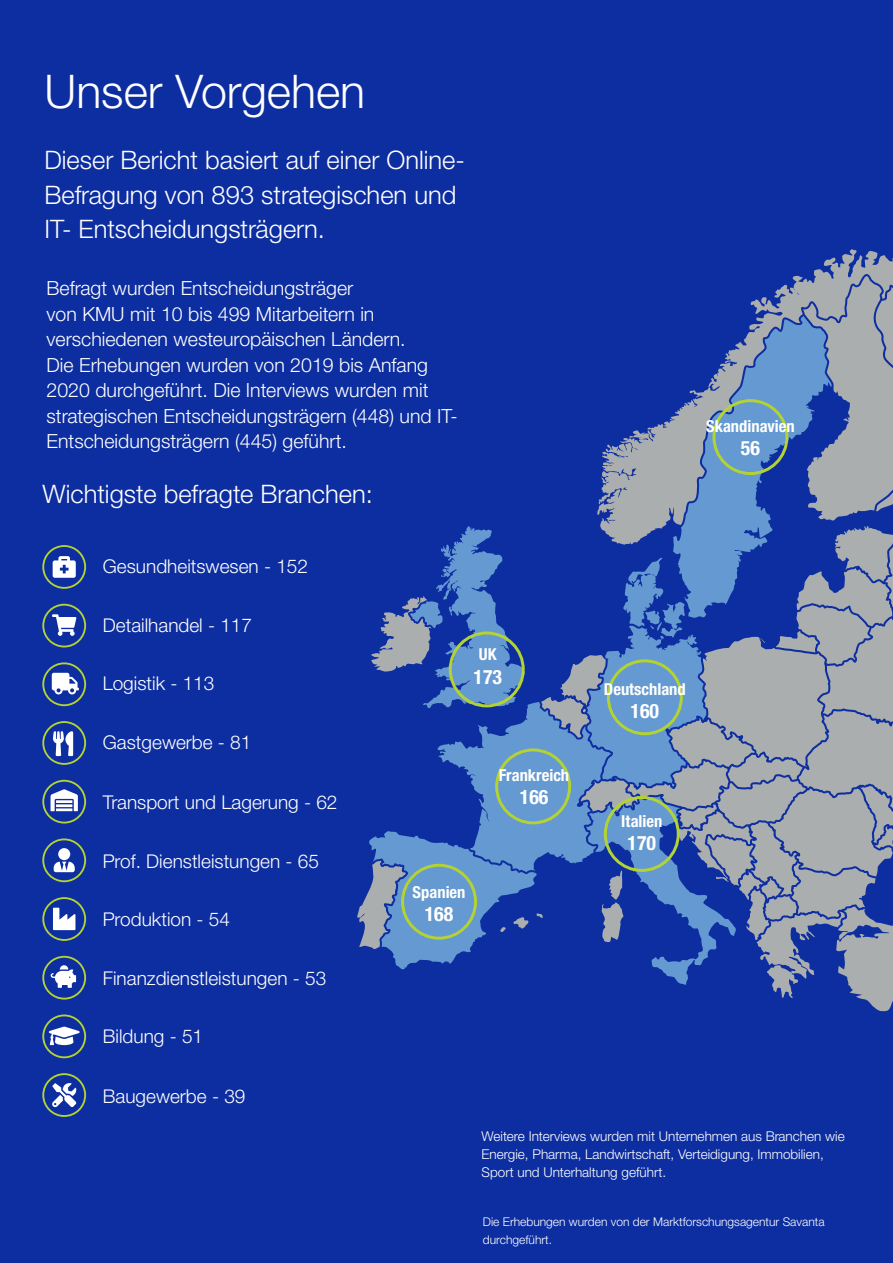
<style>
.page{position:relative;width:893px;height:1263px;background:#fff}
.page>*{position:absolute;margin:0;border:0;box-sizing:border-box;transform-origin:0 0}
.t1{font:300 46.5px "Helvetica Neue LTW1 G";color:#fff}
.Body{font:300 25.5px/34.5px "Helvetica Neue LTW1 G";color:#fff}
.Body-2{font:700 condensed 19.8px "Helvetica Neue LTW1 G";color:#fff}
.Body-3{font:300 19.5px/25.5px "Helvetica Neue LTW1 G";color:#fff}
.Body-4{font:300 19.05px "Helvetica Neue LTW1 G";color:#fff}
.Body-5{font:700 condensed 16.5px "Helvetica Neue LTW1 G";color:#fff}
.Body-6{font:300 13.5px/18px "Helvetica Neue LTW1 G";color:#fff}
.Body-7{font:300 12px/18px "Helvetica Neue LTW1 G";color:#fff}
</style>
<div class="page">
<div style="left:0;top:0;width:892px;height:1263px;background:#0d2ea0"></div>
<svg style="left:357px;top:526px;width:535px;height:486px"></svg>
<svg style="left:597px;top:249px;width:295px;height:296px"></svg>
<div style="left:42px;top:838px;width:44px;height:44px;border:2px solid #b3d234;border-radius:50%"></div>
<div style="left:42px;top:604px;width:44px;height:44px;border:2px solid #b3d234;border-radius:50%"></div>
<div style="left:42px;top:545px;width:44px;height:44px;border:2px solid #b3d234;border-radius:50%"></div>
<div style="left:42px;top:1015px;width:44px;height:43px;border:2px solid #b3d234;border-radius:50%"></div>
<div style="left:42px;top:662px;width:44px;height:44px;border:2px solid #b3d234;border-radius:50%"></div>
<div style="left:42px;top:897px;width:44px;height:44px;border:2px solid #b3d234;border-radius:50%"></div>
<div style="left:42px;top:1073px;width:44px;height:44px;border:2px solid #b3d234;border-radius:50%"></div>
<div style="left:42px;top:721px;width:44px;height:44px;border:2px solid #b3d234;border-radius:50%"></div>
<div style="left:42px;top:956px;width:44px;height:44px;border:2px solid #b3d234;border-radius:50%"></div>
<div style="left:42px;top:780px;width:44px;height:44px;border:2px solid #b3d234;border-radius:50%"></div>
<svg style="left:52px;top:673px;width:27px;height:21px"></svg>
<svg style="left:52px;top:614px;width:24px;height:22px"></svg>
<svg style="left:49px;top:1027px;width:31px;height:18px"></svg>
<svg style="left:50px;top:965px;width:26px;height:23px"></svg>
<svg style="left:53px;top:556px;width:23px;height:22px"></svg>
<svg style="left:54px;top:848px;width:21px;height:24px"></svg>
<svg style="left:53px;top:908px;width:22px;height:22px"></svg>
<svg style="left:52px;top:1083px;width:25px;height:24px"></svg>
<svg style="left:53px;top:731px;width:20px;height:25px"></svg>
<svg style="left:51px;top:789px;width:27px;height:22px"></svg>
<div style="left:401px;top:864px;width:76px;height:76px;border:3px solid #b3d234;border-radius:50%"></div>
<div style="left:449px;top:632px;width:75px;height:75px;border:3px solid #b3d234;border-radius:50%"></div>
<div style="left:495px;top:748px;width:76px;height:76px;border:3px solid #b3d234;border-radius:50%"></div>
<div style="left:603px;top:796px;width:76px;height:76px;border:3px solid #b3d234;border-radius:50%"></div>
<div style="left:607px;top:659px;width:75px;height:76px;border:3px solid #b3d234;border-radius:50%"></div>
<div style="left:712px;top:399px;width:76px;height:76px;border:3px solid #b3d234;border-radius:50%"></div>
<p class="t1" style="left:44px;top:63px;width:322px">Unser Vorgehen</p>
<p class="Body" style="left:44px;top:143px;width:422px">Dieser Bericht basiert auf einer Online-<br>Befragung von 893 strategischen und<br>IT- Entscheidungsträgern.</p>
<p class="Body-3" style="left:47px;top:276px;width:412px">Befragt wurden Entscheidungsträger<br>von KMU mit 10 bis 499 Mitarbeitern in verschiedenen westeuropäischen Ländern.<br>Die Erhebungen wurden von 2019 bis Anfang 2020 durchgeführt. Die Interviews wurden mit strategischen Entscheidungsträgern (448) und IT-Entscheidungsträgern (445) geführt.</p>
<p class="Body" style="left:42px;top:477px;width:332px">Wichtigste befragte Branchen:</p>
<p class="Body-5" style="left:706px;top:417px;width:90px">Skandinavien</p>
<p class="Body-2" style="left:740px;top:437px;width:21px">56</p>
<p class="Body-4" style="left:103px;top:555px;width:207px">Gesundheitswesen - 152</p>
<p class="Body-4" style="left:103px;top:614px;width:151px">Detailhandel - 117</p>
<p class="Body-4" style="left:103px;top:672px;width:113px">Logistik - 113</p>
<p class="Body-4" style="left:103px;top:731px;width:150px">Gastgewerbe - 81</p>
<p class="Body-4" style="left:103px;top:790px;width:236px">Transport und Lagerung - 62</p>
<p class="Body-4" style="left:103px;top:849px;width:218px">Prof. Dienstleistungen - 65</p>
<p class="Body-4" style="left:103px;top:907px;width:129px">Produktion - 54</p>
<p class="Body-4" style="left:103px;top:966px;width:225px">Finanzdienstleistungen - 53</p>
<p class="Body-4" style="left:103px;top:1025px;width:102px">Bildung - 51</p>
<p class="Body-4" style="left:103px;top:1085px;width:144px">Baugewerbe - 39</p>
<p class="Body-5" style="left:479px;top:645px;width:19px">UK</p>
<p class="Body-2" style="left:473px;top:665px;width:30px">173</p>
<p class="Body-5" style="left:412px;top:883px;width:54px">Spanien</p>
<p class="Body-2" style="left:425px;top:903px;width:30px">168</p>
<p class="Body-5" style="left:499px;top:765px;width:72px">Frankreich</p>
<p class="Body-2" style="left:520px;top:785px;width:30px">166</p>
<p class="Body-5" style="left:604px;top:679px;width:83px">Deutschland</p>
<p class="Body-2" style="left:630px;top:699px;width:30px">160</p>
<p class="Body-5" style="left:621px;top:811px;width:43px">Italien</p>
<p class="Body-2" style="left:627px;top:831px;width:30px">170</p>
<p class="Body-6" style="left:481px;top:1127px;width:364px">Weitere Interviews wurden mit Unternehmen aus Branchen wie<br>Energie, Pharma, Landwirtschaft, Verteidigung, Immobilien,<br>Sport und Unterhaltung geführt.</p>
<p class="Body-7" style="left:483px;top:1212px;width:343px">Die Erhebungen wurden von der Marktforschungsagentur Savanta durchgeführt.</p>
</div>
